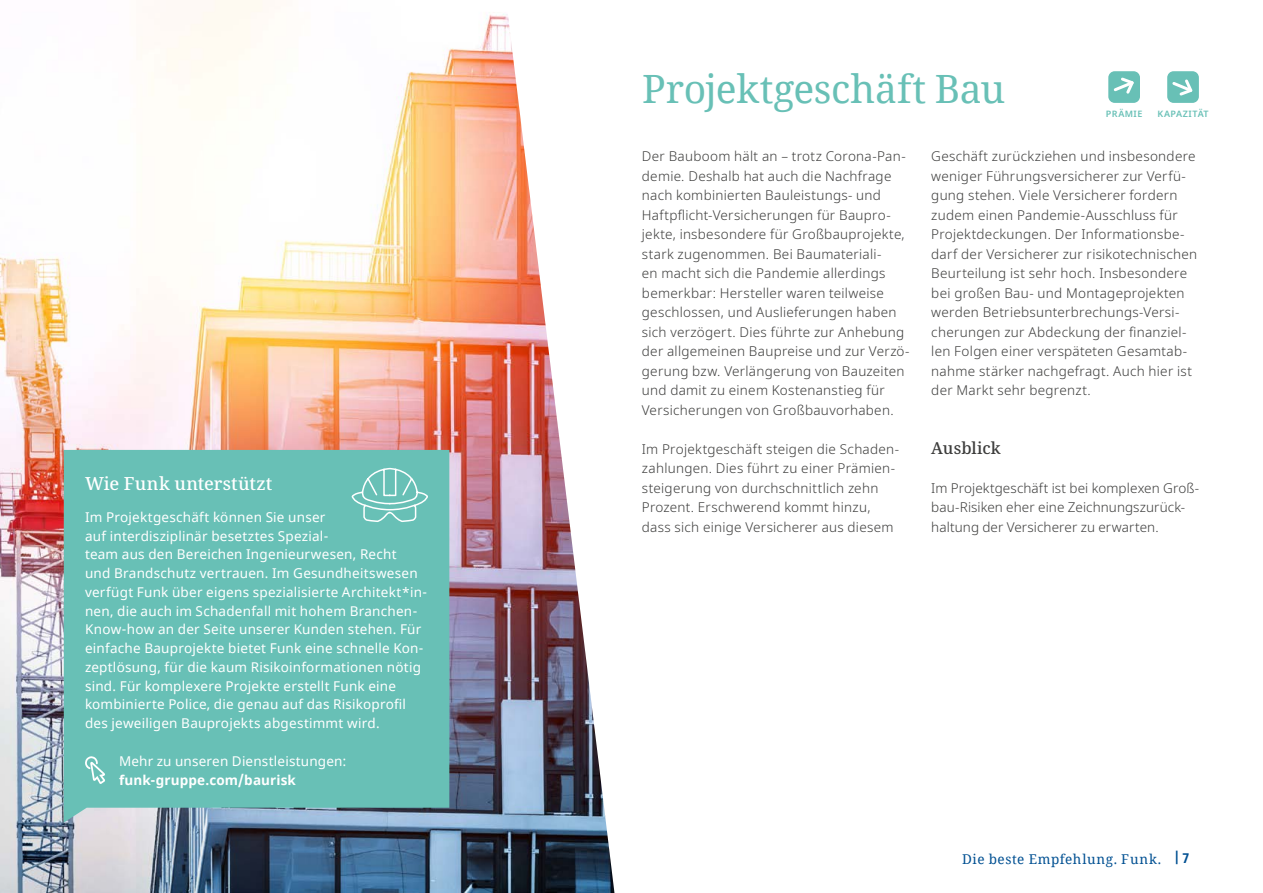
<style>
.page{position:relative;width:1263px;height:893px;background:#fff}
.page>*{position:absolute;margin:0;border:0;box-sizing:border-box;transform-origin:0 0}
.t1{font:39px "Noto Serif";letter-spacing:-.01em;color:#68c0b6}
.t2{font:500 18px "Noto Serif";letter-spacing:.01em;color:#fff}
.t3{font:500 16.5px "Noto Serif";letter-spacing:.005em;color:#3c3c3b}
.t4{font:300 13.5px/19.5px "Noto Sans";letter-spacing:.02em;color:#3c3c3b}
.t5{font:13.5px/18.8px "Noto Sans";letter-spacing:.015em;color:#fff}
.t6{font:13.5px "Noto Serif";letter-spacing:.045em;color:#005092}
.t7{font:700 13.5px "Noto Sans";letter-spacing:.01em;color:#fff}
.t8{font:600 9px "Noto Sans";letter-spacing:.05em;color:#68c0b6}
.s1{font-family:"Noto Sans";font-weight:700;font-stretch:condensed}
</style>
<div class="page">
<img style="left:0;top:0;width:614px;height:893px">
<div style="left:1108px;top:71px;width:32px;height:32px;background:#68c0b6;border-radius:6px"></div>
<div style="left:1167px;top:71px;width:32px;height:32px;background:#68c0b6;border-radius:6px"></div>
<svg style="left:1172px;top:79px;width:21px;height:17px"></svg>
<svg style="left:1113px;top:77px;width:21px;height:17px"></svg>
<div style="left:64px;top:450px;width:385px;height:372px;background:#68c0b6"></div>
<svg style="left:85px;top:756px;width:20px;height:28px"></svg>
<svg style="left:352px;top:468px;width:76px;height:55px;background:#7fc9c1"></svg>
<h2 class="t2" style="left:85px;top:471px;width:189px">Wie Funk unterstützt</h2>
<p class="t5" style="left:85px;top:508px;width:343px">Im Projektgeschäft können Sie unser<br>auf interdisziplinär besetztes Spezial-<br>team aus den Bereichen Ingenieurwesen, Recht<br>und Brandschutz vertrauen. Im Gesundheitswesen verfügt Funk über eigens spezialisierte Architekt*in&shy;nen, die auch im Schadenfall mit hohem Branchen-Know-how an der Seite unserer Kunden stehen. Für einfache Bauprojekte bietet Funk eine schnelle Kon&shy;zeptlösung, für die kaum Risikoinformationen nötig sind. Für komplexere Projekte erstellt Funk eine kombinierte Police, die genau auf das Risikoprofil des jeweiligen Bauprojekts abgestimmt wird.</p>
<p class="t5" style="left:119px;top:752px;width:229px">Mehr zu unseren Dienstleistungen:</p>
<p class="t7" style="left:119px;top:771px;width:178px">funk-gruppe.com/baurisk</p>
<h1 class="t1" style="left:642px;top:62px;width:365px">Projektgeschäft Bau</h1>
<p class="t8" style="left:1106px;top:108px;width:38px">PRÄMIE</p>
<p class="t8" style="left:1157px;top:108px;width:53px">KAPAZITÄT</p>
<p class="t4" style="left:931px;top:147px;width:267px">Geschäft zurückziehen und insbesondere weniger Führungsversicherer zur Verfü&shy;gung stehen. Viele Versicherer fordern zudem einen Pandemie-Ausschluss für Projektdeckungen. Der Informationsbe&shy;darf der Versicherer zur risikotechnischen Beurteilung ist sehr hoch. Insbesondere bei großen Bau- und Montageprojekten werden Betriebsunterbrechungs-Versi&shy;cherungen zur Abdeckung der finanziel&shy;len Folgen einer verspäteten Gesamtab&shy;nahme stärker nachgefragt. Auch hier ist der Markt sehr begrenzt.</p>
<p class="t4" style="left:642px;top:147px;width:269px">Der Bauboom hält an – trotz Corona-Pan&shy;demie. Deshalb hat auch die Nachfrage nach kombinierten Bauleistungs- und Haftpflicht-Versicherungen für Baupro&shy;jekte, insbesondere für Großbauprojekte, stark zugenommen. Bei Baumateriali-<br>en macht sich die Pandemie allerdings bemerkbar: Hersteller waren teilweise geschlossen, und Auslieferungen haben sich verzögert. Dies führte zur Anhebung der allgemeinen Baupreise und zur Verzö&shy;gerung bzw. Verlängerung von Bauzeiten und damit zu einem Kostenanstieg für Versicherungen von Großbauvorhaben.</p>
<p class="t4" style="left:642px;top:439px;width:259px">Im Projektgeschäft steigen die Schaden&shy;zahlungen. Dies führt zu einer Prämien&shy;steigerung von durchschnittlich zehn Prozent. Erschwerend kommt hinzu, dass sich einige Versicherer aus diesem</p>
<p class="t3" style="left:931px;top:436px;width:71px">Ausblick</p>
<p class="t4" style="left:931px;top:478px;width:269px">Im Projektgeschäft ist bei komplexen Groß&shy;bau-Risiken eher eine Zeichnungszurück&shy;haltung der Versicherer zu erwarten.</p>
<p class="t6" style="left:962px;top:849px;width:229px">Die beste Empfehlung. Funk. <sup>|</sup> <span class="s1">7</span></p>
</div>
